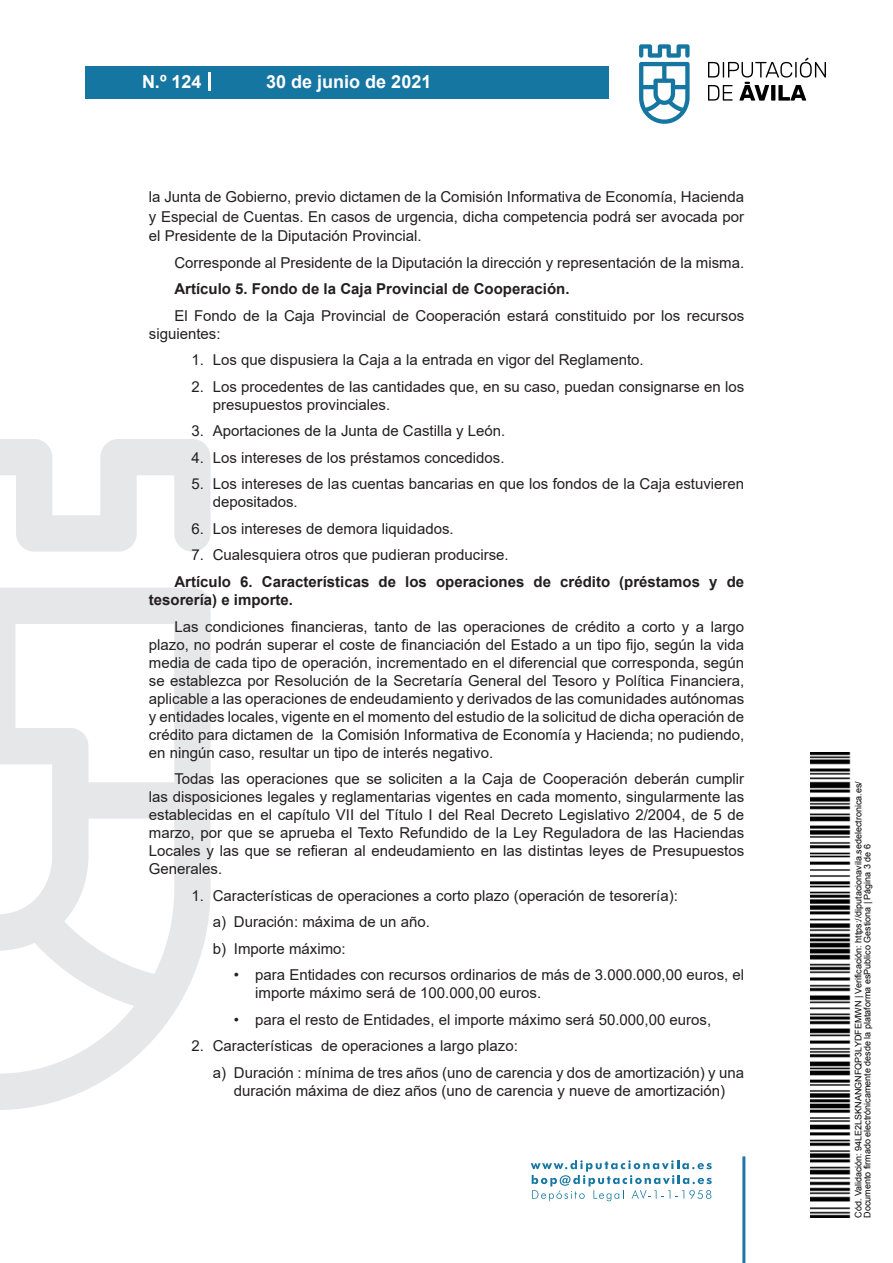
<style>
.page{position:relative;width:893px;height:1263px;background:#fff}
.page>*{position:absolute;margin:0;border:0;box-sizing:border-box;transform-origin:0 0}
.t1{font:700 18px "Arial";color:#fff}
.t2{font:15px/18px "Arial";color:#231f20}
.t3{font:700 15px/18px "Arial";color:#231f20}
.t4{font:9px/9px "Arial";color:#000}
</style>
<div class="page">
<svg style="left:531px;top:1160px;width:181px;height:41px"></svg>
<div style="left:85px;top:66px;width:523px;height:33px;background:#1676a2"></div>
<svg style="left:639px;top:44px;width:51px;height:80px"></svg>
<svg style="left:708px;top:58px;width:118px;height:43px"></svg>
<hr style="left:742px;top:1156px;width:3px;height:107px;background:#1d76a4">
<svg style="left:208px;top:72px;width:2px;height:18px"></svg>
<svg style="left:0;top:439px;width:211px;height:671px"></svg>
<img style="left:810px;top:753px;width:41px;height:465px">
<p class="t1" style="left:142px;top:69px;width:61px">N.º 124</p>
<p class="t1" style="left:266px;top:69px;width:167px">30 de junio de 2021</p>
<p class="t2" style="left:149px;top:187px;width:597px;line-height:19.5px;text-align:justify">la Junta de Gobierno, previo dictamen de la Comisión Informativa de Economía, Hacienda y Especial de Cuentas. En casos de urgencia, dicha competencia podrá ser avocada por el Presidente de la Diputación Provincial.</p>
<p class="t2" style="left:174px;top:254px;width:571px">Corresponde al Presidente de la Diputación la dirección y representación de la misma.</p>
<p class="t3" style="left:174px;top:280px;width:397px">Artículo 5. Fondo de la Caja Provincial de Cooperación.</p>
<p class="t2" style="left:149px;top:307px;width:597px;text-indent:26px">El Fondo de la Caja Provincial de Cooperación estará constituido por los recursos siguientes:</p>
<p class="t2" style="left:191px;top:351px;width:454px">1. Los que dispusiera la Caja a la entrada en vigor del Reglamento.</p>
<p class="t2" style="left:213px;top:378px;width:533px;text-indent:-21px">2. Los procedentes de las cantidades que, en su caso, puedan consignarse en los presupuestos provinciales.</p>
<p class="t2" style="left:191px;top:422px;width:315px">3. Aportaciones de la Junta de Castilla y León.</p>
<p class="t2" style="left:191px;top:449px;width:315px">4. Los intereses de los préstamos concedidos.</p>
<p class="t2" style="left:213px;top:475px;width:533px;text-indent:-21px">5. Los intereses de las cuentas bancarias en que los fondos de la Caja estuvieren depositados.</p>
<p class="t2" style="left:191px;top:520px;width:264px">6. Los intereses de demora liquidados.</p>
<p class="t2" style="left:191px;top:546px;width:319px">7. Cualesquiera otros que pudieran producirse.</p>
<p class="t3" style="left:149px;top:573px;width:597px;text-indent:26px">Artículo 6. Características de los operaciones de crédito (préstamos y de tesorería) e importe.</p>
<p class="t2" style="left:149px;top:617px;width:597px;text-align:justify;text-indent:26px">Las condiciones financieras, tanto de las operaciones de crédito a corto y a largo plazo, no podrán superar el coste de financiación del Estado a un tipo fijo, según la vida media de cada tipo de operación, incrementado en el diferencial que corresponda, según se establezca por Resolución de la Secretaría General del Tesoro y Política Financiera, aplicable a las operaciones de endeudamiento y derivados de las comunidades autónomas y entidades locales, vigente en el momento del estudio de la solicitud de dicha operación de crédito para dictamen de la Comisión Informativa de Economía y Hacienda; no pudiendo, en ningún caso, resultar un tipo de interés negativo.</p>
<p class="t2" style="left:149px;top:770px;width:597px;text-align:justify;text-indent:26px">Todas las operaciones que se soliciten a la Caja de Cooperación deberán cumplir las disposiciones legales y reglamentarias vigentes en cada momento, singularmente las establecidas en el capítulo VII del Título I del Real Decreto Legislativo 2/2004, de 5 de marzo, por que se aprueba el Texto Refundido de la Ley Reguladora de las Haciendas Locales y las que se refieran al endeudamiento en las distintas leyes de Presupuestos Generales.</p>
<p class="t2" style="left:213px;top:882px;width:467px;line-height:26.5px;text-indent:-21px">1. Características de operaciones a corto plazo (operación de tesorería): a) Duración: máxima de un año.<br>b) Importe máximo:</p>
<p class="t2" style="left:255px;top:966px;width:490px;text-indent:-21px">• para Entidades con recursos ordinarios de más de 3.000.000,00 euros, el importe máximo será de 100.000,00 euros.</p>
<p class="t2" style="left:234px;top:1010px;width:479px">• para el resto de Entidades, el importe máximo será 50.000,00 euros,</p>
<p class="t2" style="left:213px;top:1032px;width:533px;line-height:26.5px;text-indent:-21px">2. Características de operaciones a largo plazo:<br>a) Duración : mínima de tres años (uno de carencia y dos de amortización) y una</p>
<p class="t2" style="left:234px;top:1081px;width:493px">duración máxima de diez años (uno de carencia y nueve de amortización)</p>
<p class="t4" style="left:855px;top:1218px;width:438px;rotate:-90deg">Cód. Validación: 94LE2LSKNANGNFQP3LYDFEMWN | Verificación: https://diputacionavila.sedelectronica.es/<br>Documento firmado electrónicamente desde la plataforma esPublico Gestiona | Página 3 de 6</p>
</div>
